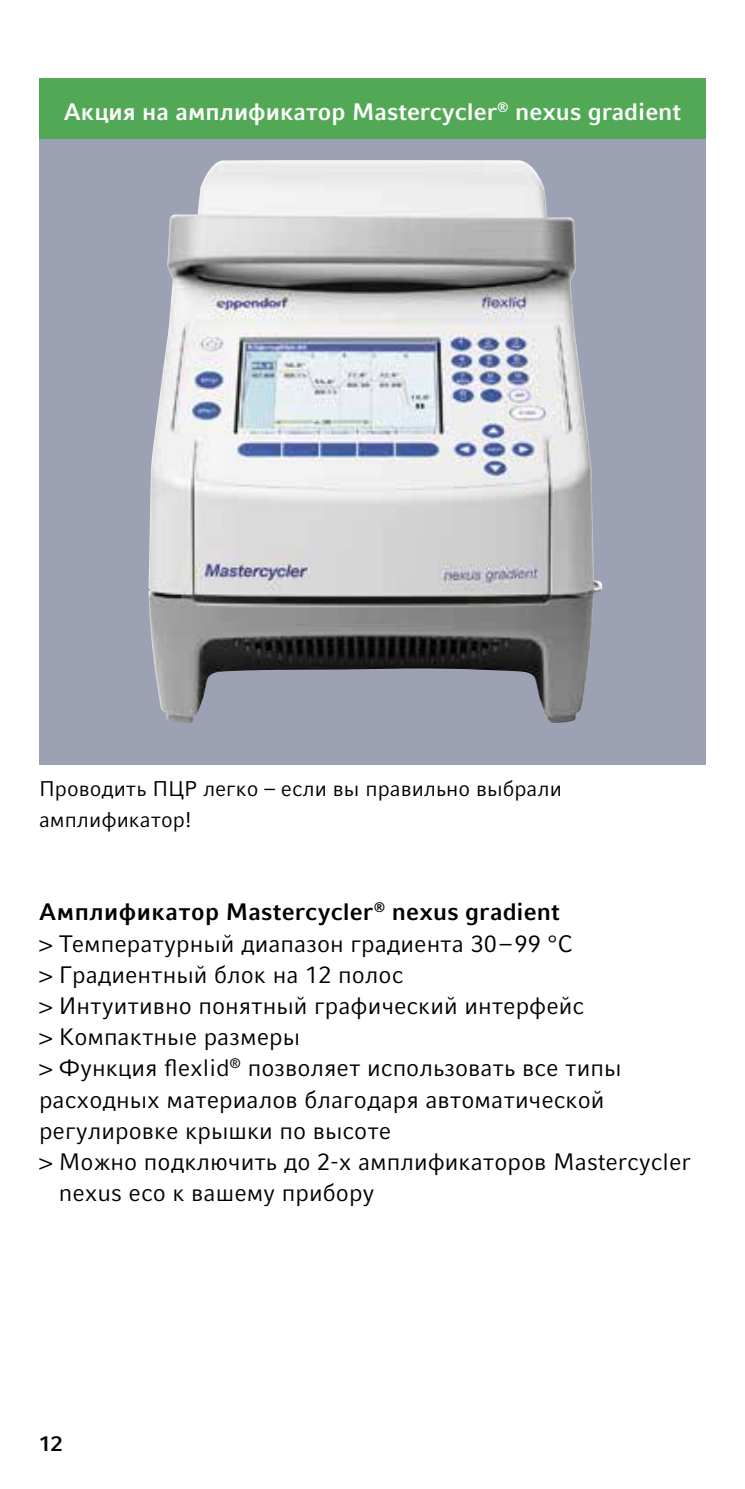
<style>
.page{position:relative;width:745px;height:1489px;background:#fff}
.page>*{position:absolute;margin:0;border:0;box-sizing:border-box;transform-origin:0 0}
.t1{font:23.75px "Compatil Factfor Eppendorf";color:#000}
.t2{font:700 23.75px "Compatil Factfor Eppendorf";color:#fff}
.t3{font:700 23.75px "Compatil Factfor Eppendorf";letter-spacing:.005em;color:#000}
.t4{font:21.25px/31.2px "Compatil Factfor Eppendorf";color:#000}
.t5{font:700 21.25px "Compatil Factfor Eppendorf";color:#000}
</style>
<div class="page">
<div style="left:39px;top:78px;width:666px;height:686px;background:#9ca2b3"></div>
<img style="left:148px;top:160px;width:455px;height:563px">
<div style="left:39px;top:78px;width:666px;height:60px;background:#52a955"></div>
<p class="t2" style="left:64px;top:98px;width:618px">Акция на амплификатор Mastercycler<sup>®</sup> nexus gradient</p>
<p class="t4" style="left:39px;top:772px;width:524px">Проводить ПЦР легко – если вы правильно выбрали амплификатор!</p>
<p class="t3" style="left:39px;top:898px;width:522px">Амплификатор Mastercycler<sup>®</sup> nexus gradient</p>
<p class="t1" style="left:39px;top:929px;width:535px">&gt; Температурный диапазон градиента 30 – 99 °C</p>
<p class="t1" style="left:39px;top:960px;width:366px">&gt; Градиентный блок на 12 полос</p>
<p class="t1" style="left:39px;top:991px;width:546px">&gt; Интуитивно понятный графический интерфейс</p>
<p class="t1" style="left:39px;top:1022px;width:262px">&gt; Компактные размеры</p>
<p class="t1" style="left:39px;top:1054px;width:583px">&gt; Функция flexlid<sup>®</sup> позволяет использовать все типы</p>
<p class="t1" style="left:39px;top:1085px;width:566px">расходных материалов благодаря автоматической</p>
<p class="t1" style="left:39px;top:1116px;width:353px">регулировке крышки по высоте</p>
<p class="t1" style="left:39px;top:1147px;width:652px">&gt; Можно подключить до 2-х амплификаторов Mastercycler</p>
<p class="t1" style="left:59px;top:1178px;width:317px">nexus eco к вашему прибору</p>
<p class="t5" style="left:39px;top:1430px;width:25px">12</p>
</div>
